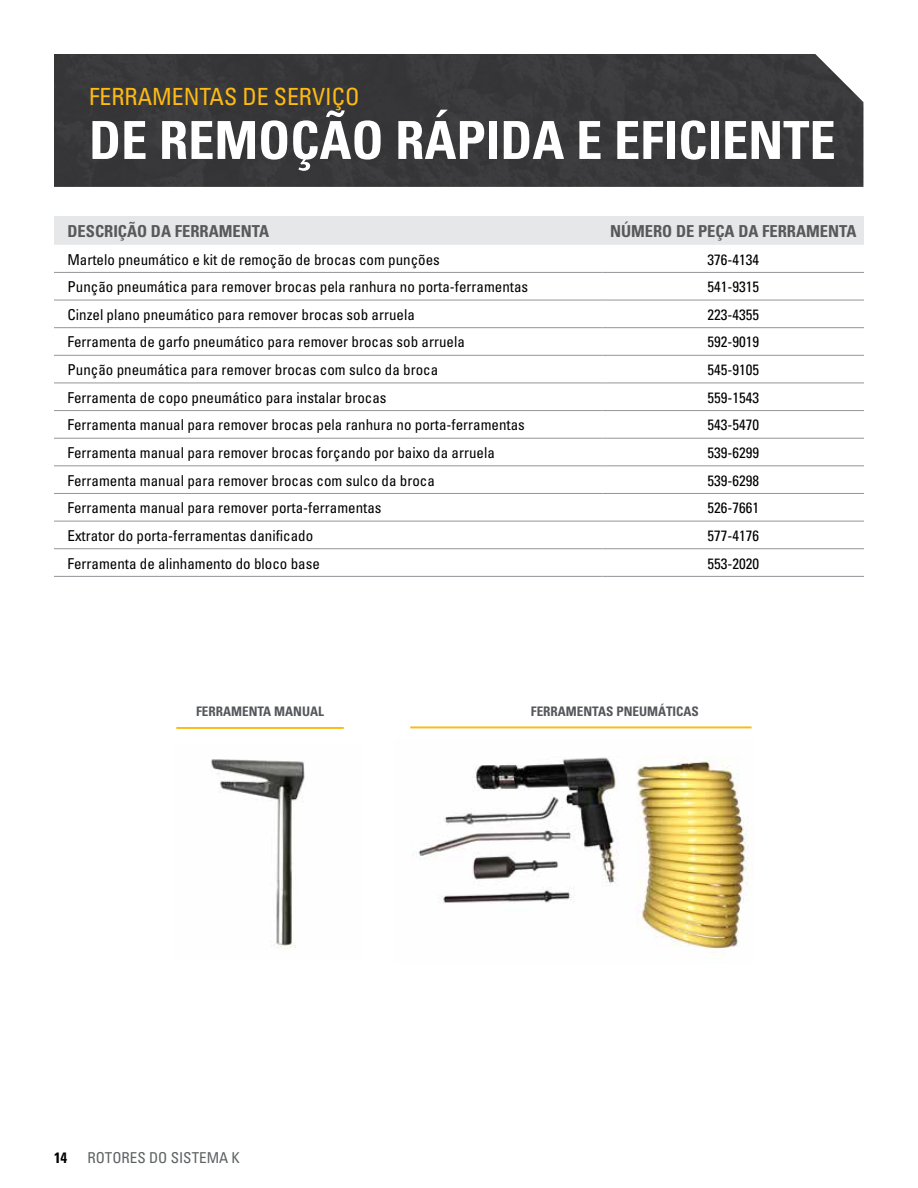
<style>
.page{position:relative;width:918px;height:1188px;background:#fff}
.page>*{position:absolute;margin:0;border:0;box-sizing:border-box;transform-origin:0 0}
.t1{font:700 condensed 52.5px "Univers";color:#fff}
.t2{font:condensed 23.7px "Univers";color:#fdba12}
.t3{font:700 condensed 16.5px "Univers";color:#58595b}
.t4{font:condensed 15px "Univers";color:#000}
.t5{font:condensed 15px "Univers";color:#5e6263}
.t6{font:700 condensed 15px "Univers";color:#000}
.t7{font:700 condensed 13.2px "Univers";color:#55575a}
</style>
<div class="page">
<div style="left:54px;top:216px;width:810px;height:29px;background:#e6e7e8"></div>
<hr style="left:54px;top:272px;width:549px;height:1px;background:#939598">
<hr style="left:603px;top:272px;width:261px;height:1px;background:#939598">
<hr style="left:54px;top:300px;width:549px;height:1px;background:#939598">
<hr style="left:603px;top:300px;width:261px;height:1px;background:#939598">
<hr style="left:54px;top:327px;width:549px;height:1px;background:#939598">
<hr style="left:603px;top:327px;width:261px;height:1px;background:#939598">
<hr style="left:54px;top:355px;width:549px;height:1px;background:#939598">
<hr style="left:603px;top:355px;width:261px;height:1px;background:#939598">
<hr style="left:54px;top:383px;width:549px;height:1px;background:#939598">
<hr style="left:603px;top:383px;width:261px;height:1px;background:#939598">
<hr style="left:54px;top:410px;width:549px;height:1px;background:#939598">
<hr style="left:603px;top:410px;width:261px;height:1px;background:#939598">
<hr style="left:54px;top:438px;width:549px;height:1px;background:#939598">
<hr style="left:603px;top:438px;width:261px;height:1px;background:#939598">
<hr style="left:54px;top:465px;width:549px;height:1px;background:#939598">
<hr style="left:603px;top:465px;width:261px;height:1px;background:#939598">
<hr style="left:54px;top:493px;width:549px;height:1px;background:#939598">
<hr style="left:603px;top:493px;width:261px;height:1px;background:#939598">
<hr style="left:54px;top:521px;width:549px;height:1px;background:#939598">
<hr style="left:603px;top:521px;width:261px;height:1px;background:#939598">
<hr style="left:54px;top:548px;width:549px;height:1px;background:#939598">
<hr style="left:603px;top:548px;width:261px;height:1px;background:#939598">
<hr style="left:54px;top:576px;width:549px;height:1px;background:#939598">
<hr style="left:603px;top:576px;width:261px;height:1px;background:#939598">
<hr style="left:176px;top:727px;width:168px;height:2px;background:#fdba12">
<hr style="left:410px;top:726px;width:342px;height:2px;background:#fdba12">
<img style="left:211px;top:759px;width:94px;height:190px">
<img style="left:412px;top:757px;width:338px;height:193px">
<div style="left:54px;top:54px;width:809px;height:133px;background:#383739"></div>
<h2 class="t2" style="left:89px;top:82px;width:272px">FERRAMENTAS DE SERVIÇO</h2>
<h1 class="t1" style="left:89px;top:108px;width:748px">DE REMOÇÃO RÁPIDA E EFICIENTE</h1>
<p class="t3" style="left:68px;top:221px;width:203px">DESCRIÇÃO DA FERRAMENTA</p>
<p class="t3" style="left:610px;top:221px;width:248px">NÚMERO DE PEÇA DA FERRAMENTA</p>
<p class="t4" style="left:68px;top:250px;width:374px">Martelo pneumático e kit de remoção de brocas com punções</p>
<p class="t4" style="left:708px;top:250px;width:53px">376-4134</p>
<p class="t4" style="left:68px;top:277px;width:462px">Punção pneumática para remover brocas pela ranhura no porta-ferramentas</p>
<p class="t4" style="left:708px;top:277px;width:53px">541-9315</p>
<p class="t4" style="left:68px;top:305px;width:349px">Cinzel plano pneumático para remover brocas sob arruela</p>
<p class="t4" style="left:708px;top:305px;width:53px">223-4355</p>
<p class="t4" style="left:68px;top:333px;width:399px">Ferramenta de garfo pneumático para remover brocas sob arruela</p>
<p class="t4" style="left:708px;top:333px;width:53px">592-9019</p>
<p class="t4" style="left:68px;top:360px;width:372px">Punção pneumática para remover brocas com sulco da broca</p>
<p class="t4" style="left:708px;top:360px;width:53px">545-9105</p>
<p class="t4" style="left:68px;top:388px;width:321px">Ferramenta de copo pneumático para instalar brocas</p>
<p class="t4" style="left:708px;top:388px;width:53px">559-1543</p>
<p class="t4" style="left:68px;top:416px;width:459px">Ferramenta manual para remover brocas pela ranhura no porta-ferramentas</p>
<p class="t4" style="left:708px;top:416px;width:53px">543-5470</p>
<p class="t4" style="left:68px;top:443px;width:429px">Ferramenta manual para remover brocas forçando por baixo da arruela</p>
<p class="t4" style="left:708px;top:443px;width:53px">539-6299</p>
<p class="t4" style="left:68px;top:471px;width:369px">Ferramenta manual para remover brocas com sulco da broca</p>
<p class="t4" style="left:708px;top:471px;width:53px">539-6298</p>
<p class="t4" style="left:68px;top:498px;width:316px">Ferramenta manual para remover porta-ferramentas</p>
<p class="t4" style="left:708px;top:498px;width:53px">526-7661</p>
<p class="t4" style="left:68px;top:526px;width:247px">Extrator do porta-ferramentas danificado</p>
<p class="t4" style="left:708px;top:526px;width:53px">577-4176</p>
<p class="t4" style="left:68px;top:554px;width:254px">Ferramenta de alinhamento do bloco base</p>
<p class="t4" style="left:708px;top:554px;width:53px">553-2020</p>
<p class="t7" style="left:196px;top:703px;width:129px">FERRAMENTA MANUAL</p>
<p class="t7" style="left:531px;top:703px;width:170px">FERRAMENTAS PNEUMÁTICAS</p>
<p class="t6" style="left:54px;top:1148px;width:15px">14</p>
<p class="t5" style="left:87px;top:1148px;width:154px">ROTORES DO SISTEMA K</p>
</div>
